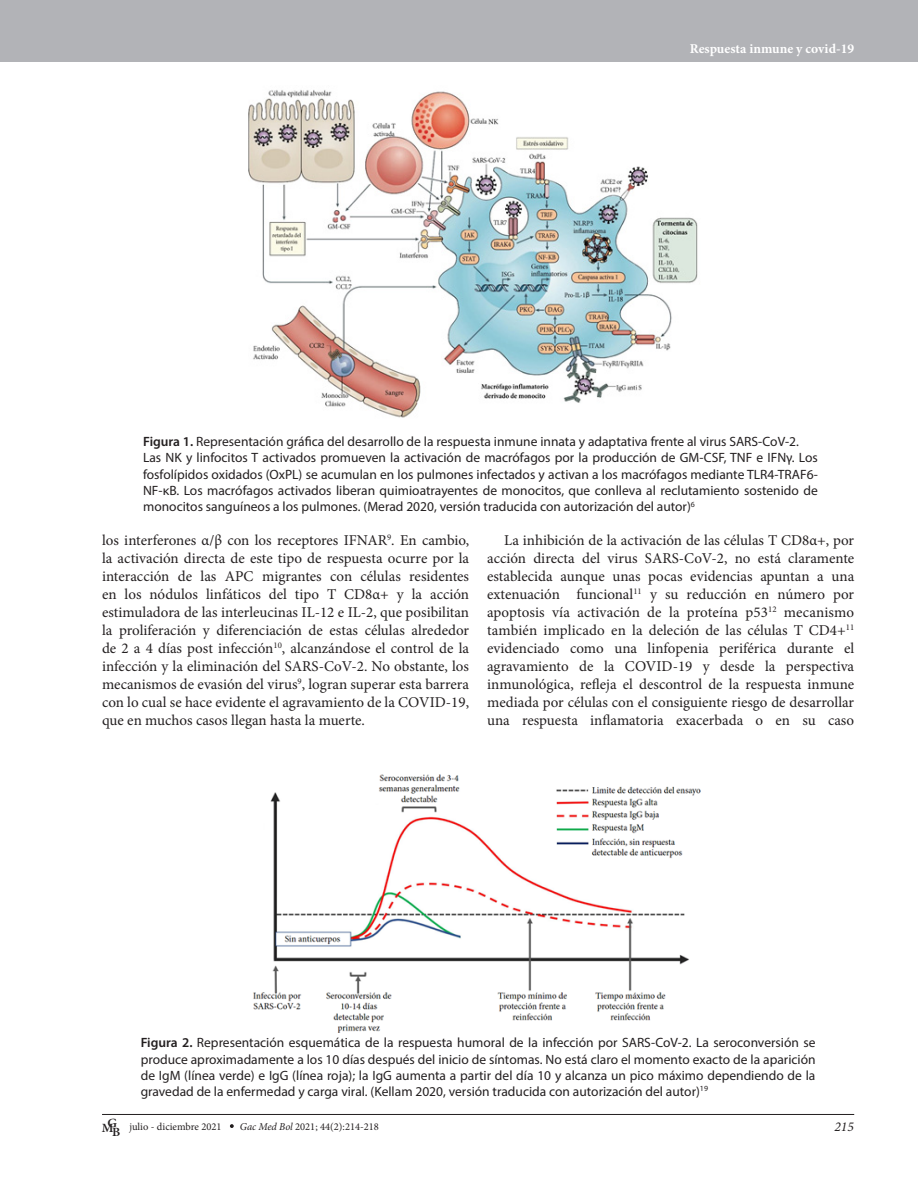
<style>
.page{position:relative;width:918px;height:1188px;background:#fff}
.page>*{position:absolute;margin:0;border:0;box-sizing:border-box;transform-origin:0 0}
.t1{font:15px/18px "Minion Pro";color:#231f20;text-align:justify}
.t2{font:13.5px/16.2px "Myriad Pro";color:#231f20;text-align:justify}
.t3{font:700 13.5px "Minion Pro";color:#fff}
.t4{font:italic 13.5px "Minion Pro";color:#231f20}
.t5{font:600 12.6px "Minion Pro";color:#231f20;scale:1.05 1}
.t6{font:10.5px "Minion Pro";color:#231f20}
.s1{font-weight:600}
.s2{font-weight:600;font-size:12.6px}
.s3{font-style:italic}
</style>
<div class="page">
<div style="left:0;top:0;width:918px;height:61px;background:#b2b3b7"></div>
<hr style="left:102px;top:1114px;width:752px;height:1px;background:#231f20">
<svg style="left:230px;top:1124px;width:4px;height:4px"></svg>
<img style="left:248px;top:90px;width:450px;height:328px">
<img style="left:253px;top:774px;width:448px;height:258px">
<p class="t3" style="left:690px;top:40px;width:166px">Respuesta inmune y covid-19</p>
<p class="t2" style="left:143px;top:433px;width:657px"><span class="s1">Figura 1.</span> Representación gráfica del desarrollo de la respuesta inmune innata y adaptativa frente al virus SARS-CoV-2.</p>
<p class="t2" style="left:143px;top:450px;width:676px">Las NK y linfocitos T activados promueven la activación de macrófagos por la producción de GM-CSF, TNF e IFNγ. Los fosfolípidos oxidados (OxPL) se acumulan en los pulmones infectados y activan a los macrófagos mediante TLR4-TRAF6- NF-κB. Los macrófagos activados liberan quimioatrayentes de monocitos, que conlleva al reclutamiento sostenido de monocitos sanguíneos a los pulmones. (Merad 2020, versión traducida con autorización del autor)<sup>6</sup></p>
<p class="t1" style="left:102px;top:531px;width:369px">los interferones α/β con los receptores IFNAR<sup>9</sup>. En cambio, la activación directa de este tipo de respuesta ocurre por la interacción de las APC migrantes con células residentes en los nódulos linfáticos del tipo T CD8α+ y la acción estimuladora de las interleucinas IL-12 e IL-2, que posibilitan la proliferación y diferenciación de estas células alrededor de 2 a 4 días post infección<sup>10</sup>, alcanzándose el control de la infección y la eliminación del SARS-CoV-2. No obstante, los mecanismos de evasión del virus<sup>9</sup>, logran superar esta barrera con lo cual se hace evidente el agravamiento de la COVID-19, que en muchos casos llegan hasta la muerte.</p>
<p class="t1" style="left:487px;top:531px;width:369px;text-indent:17px">La inhibición de la activación de las células T CD8α+, por acción directa del virus SARS-CoV-2, no está claramente establecida aunque unas pocas evidencias apuntan a una extenuación funcional<sup>11</sup> y su reducción en número por apoptosis vía activación de la proteína p53<sup>12</sup> mecanismo también implicado en la deleción de las células T CD4+<sup>11 </sup>evidenciado como una linfopenia periférica durante el agravamiento de la COVID-19 y desde la perspectiva inmunológica, refleja el descontrol de la respuesta inmune mediada por células con el consiguiente riesgo de desarrollar una respuesta inflamatoria exacerbada o en su caso</p>
<p class="t2" style="left:141px;top:1035px;width:676px"><span class="s1">Figura 2.</span> Representación esquemática de la respuesta humoral de la infección por SARS-CoV-2. La seroconversión se produce aproximadamente a los 10 días después del inicio de síntomas. No está claro el momento exacto de la aparición de IgM (línea verde) e IgG (línea roja); la IgG aumenta a partir del día 10 y alcanza un pico máximo dependiendo de la gravedad de la enfermedad y carga viral. (Kellam 2020, versión traducida con autorización del autor)<sup>19</sup></p>
<p class="t5" style="left:102px;top:1116px;width:16px">MG</p>
<p class="t4" style="left:834px;top:1117px;width:21px">215</p>
<p class="t6" style="left:112px;top:1120px;width:111px"><span class="s2">B</span> julio - diciembre 2021</p>
<p class="t6" style="left:240px;top:1120px;width:141px"><span class="s3">Gac Med Bol</span> 2021; 44(2):214-218</p>
</div>
